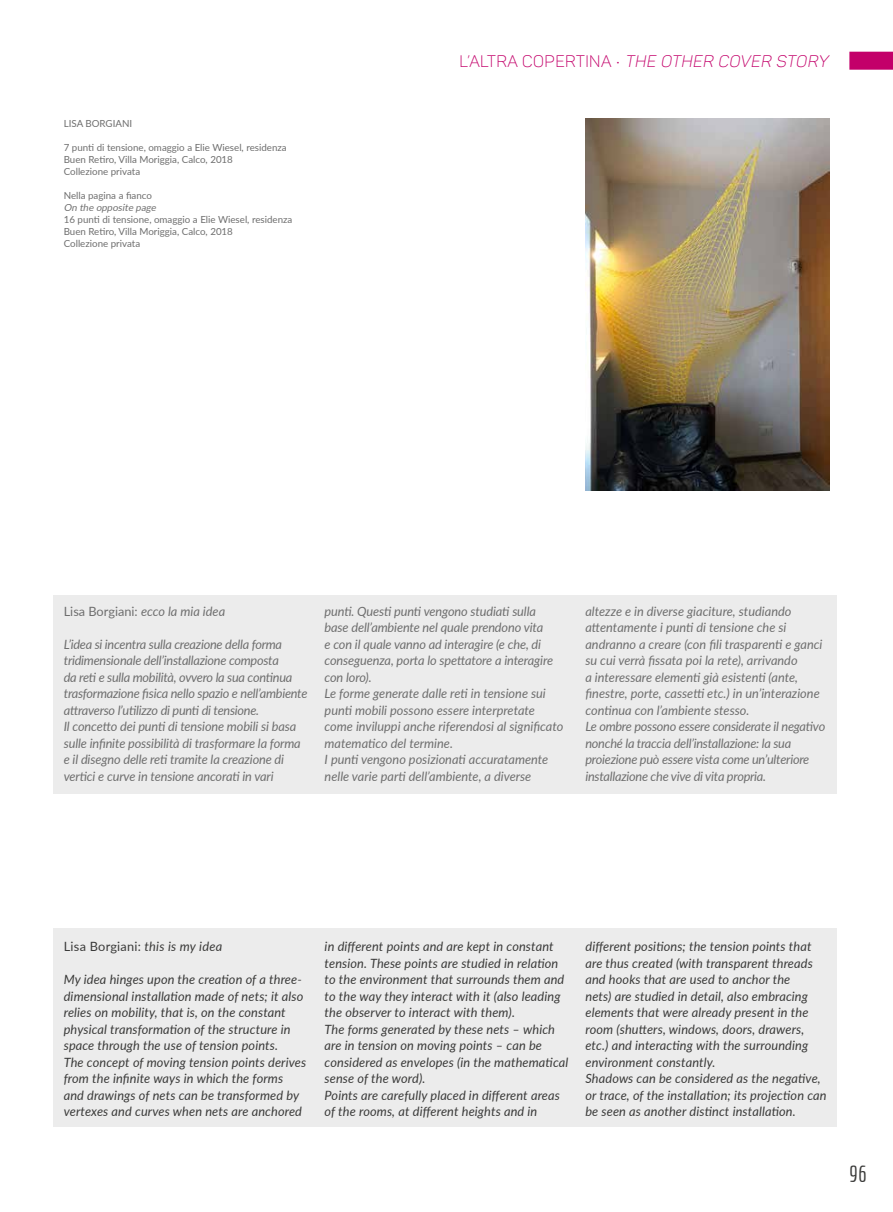
<style>
.page{position:relative;width:893px;height:1212px;background:#fff}
.page>*{position:absolute;margin:0;border:0;box-sizing:border-box;transform-origin:0 0}
.t1{font:22.5px "Economica";color:#3a3a39}
.t2{font:italic 16.5px "Panton Light Caps";color:#c3006a}
.t3{font:italic 12.75px/16.5px "Lato";letter-spacing:-.01em;color:#6e6e6e}
.t4{font:italic 12.75px/16.5px "Lato";letter-spacing:.01em;color:#3a3a39}
.t5{font:12.75px "Lato";color:#6e6e6e}
.t6{font:12.75px "Lato";letter-spacing:.02em;color:#3a3a39}
.t7{font:9.75px/12px "Lato";color:#6e6e6e}
.t8{font:italic 9.75px "Lato";color:#6e6e6e}
.s1{font-style:normal}
.s2{font-style:italic}
</style>
<div class="page">
<div style="left:53px;top:595px;width:784px;height:199px;background:#ececec"></div>
<div style="left:53px;top:928px;width:784px;height:199px;background:#ececec"></div>
<div style="left:849px;top:52px;width:44px;height:18px;background:#c3006a"></div>
<img style="left:585px;top:119px;width:244px;height:371px">
<p class="t7" style="left:64px;top:117px;width:70px">LISA BORGIANI</p>
<p class="t7" style="left:64px;top:141px;width:224px">7 punti di tensione, omaggio a Elie Wiesel, residenza<br>Buen Retiro, Villa Moriggia, Calco, 2018<br>Collezione privata</p>
<p class="t7" style="left:64px;top:189px;width:90px">Nella pagina a fianco</p>
<p class="t8" style="left:64px;top:200px;width:96px">On the opposite page</p>
<p class="t7" style="left:64px;top:213px;width:230px">16 punti di tensione, omaggio a Elie Wiesel, residenza<br>Buen Retiro, Villa Moriggia, Calco, 2018<br>Collezione privata</p>
<p class="t2" style="left:460px;top:51px;width:373px"><span class="s1">L’A LT R A C O P E RT I N A •</span> THE OTHER COVER STORY</p>
<p class="t5" style="left:64px;top:602px;width:163px">Lisa Borgiani: <span class="s2">ecco la mia idea</span></p>
<p class="t3" style="left:64px;top:635px;width:245px">L’idea si incentra sulla creazione della forma tridimensionale dell’installazione composta<br>da reti e sulla mobilità, ovvero la sua continua trasformazione fisica nello spazio e nell’ambiente attraverso l’utilizzo di punti di tensione.<br>Il concetto dei punti di tensione mobili si basa sulle infinite possibilità di trasformare la forma e il disegno delle reti tramite la creazione di vertici e curve in tensione ancorati in vari</p>
<p class="t3" style="left:325px;top:602px;width:240px">punti. Questi punti vengono studiati sulla<br>base dell’ambiente nel quale prendono vita<br>e con il quale vanno ad interagire (e che, di conseguenza, porta lo spettatore a interagire con loro).<br>Le forme generate dalle reti in tensione sui punti mobili possono essere interpretate come inviluppi anche riferendosi al significato matematico del termine.<br>I punti vengono posizionati accuratamente nelle varie parti dell’ambiente, a diverse</p>
<p class="t3" style="left:585px;top:602px;width:241px">altezze e in diverse giaciture, studiando attentamente i punti di tensione che si andranno a creare (con fili trasparenti e ganci su cui verrà fissata poi la rete), arrivando<br>a interessare elementi già esistenti (ante, finestre, porte, cassetti etc.) in un’interazione continua con l’ambiente stesso.<br>Le ombre possono essere considerate il negativo nonché la traccia dell’installazione: la sua proiezione può essere vista come un’ulteriore installazione che vive di vita propria.</p>
<p class="t6" style="left:64px;top:937px;width:160px">Lisa Borgiani: <span class="s2">this is my idea</span></p>
<p class="t4" style="left:64px;top:971px;width:244px">My idea hinges upon the creation of a three&shy;dimensional installation made of nets; it also relies on mobility, that is, on the constant physical transformation of the structure in space through the use of tension points.<br>The concept of moving tension points derives from the infinite ways in which the forms and drawings of nets can be transformed by vertexes and curves when nets are anchored</p>
<p class="t4" style="left:325px;top:938px;width:245px">in different points and are kept in constant tension. These points are studied in relation to the environment that surrounds them and to the way they interact with it (also leading the observer to interact with them).<br>The forms generated by these nets – which are in tension on moving points – can be considered as envelopes (in the mathematical sense of the word).<br>Points are carefully placed in different areas of the rooms, at different heights and in</p>
<p class="t4" style="left:585px;top:938px;width:243px">different positions; the tension points that are thus created (with transparent threads and hooks that are used to anchor the<br>nets) are studied in detail, also embracing elements that were already present in the room (shutters, windows, doors, drawers, etc.) and interacting with the surrounding environment constantly.<br>Shadows can be considered as the negative, or trace, of the installation; its projection can be seen as another distinct installation.</p>
<h1 class="t1" style="left:849px;top:1161px;width:20px">96</h1>
</div>
